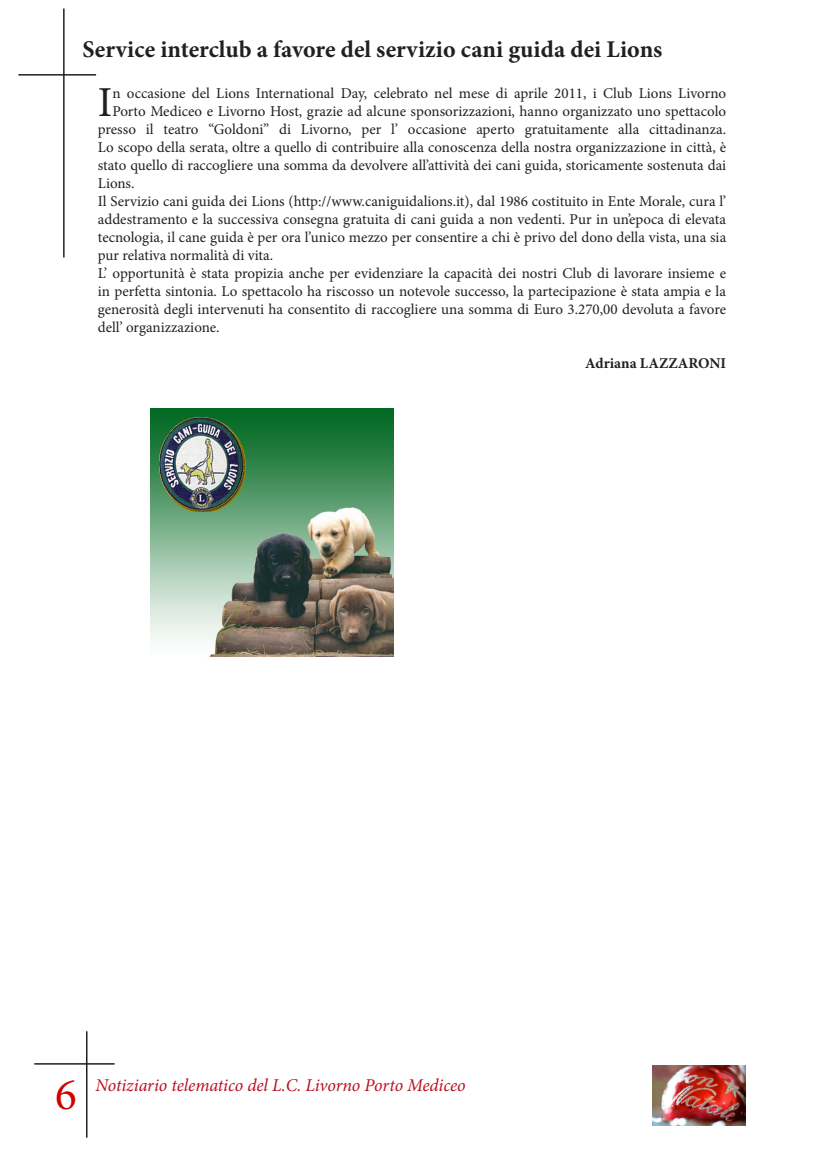
<style>
.page{position:relative;width:830px;height:1149px;background:#fff}
.page>*{position:absolute;margin:0;border:0;box-sizing:border-box;transform-origin:0 0}
.t1{font:45px "Minion Pro";color:#d10000}
.t2{font:42.75px "Minion Pro";color:#231f20}
.t3{font:700 24px "Minion Pro";color:#231f20}
.t4{font:italic 18px "Minion Pro";letter-spacing:-.005em;color:#ba1022}
.t5{font:15px "Minion Pro";color:#231f20}
.t6{font:700 15px "Minion Pro";color:#231f20}
</style>
<div class="page">
<hr style="left:63px;top:9px;width:2px;height:248px;background:#231f20">
<hr style="left:18px;top:74px;width:78px;height:2px;background:#231f20">
<hr style="left:86px;top:1030px;width:1px;height:107px;background:#231f20">
<hr style="left:34px;top:1062px;width:80px;height:2px;background:#231f20">
<img style="left:652px;top:1065px;width:92px;height:60px">
<img style="left:150px;top:408px;width:243px;height:248px">
<img style="left:159px;top:417px;width:86px;height:95px">
<h3 class="t3" style="left:82px;top:33px;width:581px">Service interclub a favore del servizio cani guida dei Lions</h3>
<h2 class="t2" style="left:98px;top:74px;width:16px">I</h2>
<p class="t5" style="left:112px;top:83px;width:615px">n occasione del Lions International Day, celebrato nel mese di aprile 2011, i Club Lions Livorno</p>
<p class="t5" style="left:112px;top:101px;width:615px">Porto Mediceo e Livorno Host, grazie ad alcune sponsorizzazioni, hanno organizzato uno spettacolo</p>
<p class="t5" style="left:98px;top:119px;width:629px">presso il teatro “Goldoni” di Livorno, per l’ occasione aperto gratuitamente alla cittadinanza.</p>
<p class="t5" style="left:98px;top:137px;width:629px">Lo scopo della serata, oltre a quello di contribuire alla conoscenza della nostra organizzazione in città, è</p>
<p class="t5" style="left:98px;top:155px;width:629px">stato quello di raccogliere una somma da devolvere all’attività dei cani guida, storicamente sostenuta dai</p>
<p class="t5" style="left:98px;top:173px;width:38px">Lions.</p>
<p class="t5" style="left:98px;top:191px;width:629px">Il Servizio cani guida dei Lions (http://www.caniguidalions.it), dal 1986 costituito in Ente Morale, cura l’</p>
<p class="t5" style="left:98px;top:209px;width:629px">addestramento e la successiva consegna gratuita di cani guida a non vedenti. Pur in un’epoca di elevata</p>
<p class="t5" style="left:98px;top:227px;width:629px">tecnologia, il cane guida è per ora l’unico mezzo per consentire a chi è privo del dono della vista, una sia</p>
<p class="t5" style="left:98px;top:245px;width:177px">pur relativa normalità di vita.</p>
<p class="t5" style="left:98px;top:263px;width:629px">L’ opportunità è stata propizia anche per evidenziare la capacità dei nostri Club di lavorare insieme e</p>
<p class="t5" style="left:98px;top:281px;width:629px">in perfetta sintonia. Lo spettacolo ha riscosso un notevole successo, la partecipazione è stata ampia e la</p>
<p class="t5" style="left:98px;top:299px;width:629px">generosità degli intervenuti ha consentito di raccogliere una somma di Euro 3.270,00 devoluta a favore</p>
<p class="t5" style="left:98px;top:317px;width:123px">dell’ organizzazione.</p>
<p class="t6" style="left:585px;top:352px;width:142px">Adriana LAZZARONI</p>
<h1 class="t1" style="left:55px;top:1063px;width:23px">6</h1>
<p class="t4" style="left:96px;top:1072px;width:371px">Notiziario telematico del L.C. Livorno Porto Mediceo</p>
</div>
